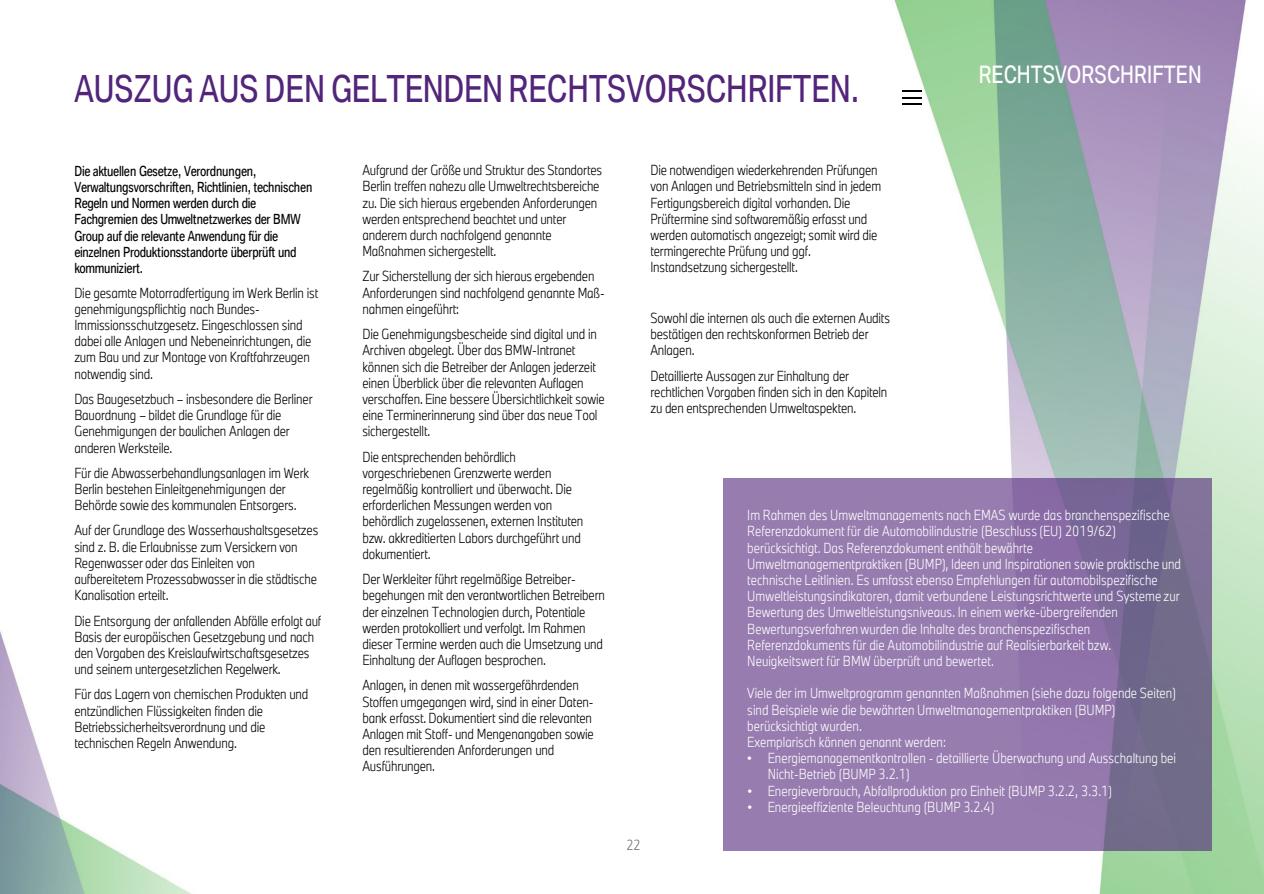
<style>
.page{position:relative;width:1264px;height:894px;background:#fff}
.page>*{position:absolute;margin:0;border:0;box-sizing:border-box;transform-origin:0 0}
.t1{font:condensed 36px "BMW Type";letter-spacing:-.005em;color:#52257b}
.t2{font:condensed 23.25px "BMW Type";color:#fff}
.t3{font:300 13.5px/16.2px "BMW Group TN Condensed";letter-spacing:-.01em;color:#000}
.t4{font:300 13.5px/16.2px "BMW Group TN Condensed";color:#fff}
.t5{font:condensed 13.5px/16.2px "BMW Type";letter-spacing:-.015em;color:#000}
.t6{font:300 13.5px "BMW Group TN Condensed";color:#706f6f}
.s1{font-family:"Arial";font-weight:400}
</style>
<div class="page">
<img style="left:0;top:0;width:1263px;height:893px">
<div style="left:723px;top:478px;width:488px;height:373px;background:#52257b;opacity:.6"></div>
<svg style="left:901px;top:97px;width:20px;height:1px"></svg>
<hr style="left:901px;top:90px;width:20px;height:2px;background:#000">
<svg style="left:901px;top:104px;width:20px;height:1px"></svg>
<p class="t1" style="left:74px;top:65px;width:786px">AUSZUG AUS DEN GELTENDENRECHTSVORSCHRIFTEN.</p>
<h2 class="t2" style="left:978px;top:59px;width:224px">RECHTSVORSCHRIFTEN</h2>
<p class="t5" style="left:74px;top:162px;width:239px">Die aktuellen Gesetze, Verordnungen, Verwaltungsvorschriften, Richtlinien, technischen Regeln und Normen werden durch die Fachgremien des Umweltnetzwerkes der BMW Group auf die relevante Anwendung für die einzelnen Produktionsstandorte überprüft und kommuniziert.</p>
<p class="t3" style="left:74px;top:284px;width:245px">Die gesamte Motorradfertigung im Werk Berlin ist genehmigungspflichtig nach Bundes-Immissionsschutzgesetz. Eingeschlossen sind dabei alle Anlagen und Nebeneinrichtungen, die zum Bau und zur Montage von Kraftfahrzeugen notwendig sind.</p>
<p class="t3" style="left:74px;top:390px;width:240px">Das Baugesetzbuch – insbesondere die Berliner Bauordnung – bildet die Grundlage für die Genehmigungen der baulichen Anlagen der anderen Werksteile.</p>
<p class="t3" style="left:74px;top:464px;width:236px">Für die Abwasserbehandlungsanlagen im Werk<br>Berlin bestehen Einleitgenehmigungen der<br>Behörde sowie des kommunalen Entsorgers.</p>
<p class="t3" style="left:74px;top:522px;width:245px">Auf der Grundlage des Wasserhaushaltsgesetzes sind z. B. die Erlaubnisse zum Versickern von Regenwasser oder das Einleiten von aufbereitetem Prozessabwasser in die städtische Kanalisation erteilt.</p>
<p class="t3" style="left:74px;top:612px;width:248px">Die Entsorgung der anfallenden Abfälle erfolgt auf Basis der europäischen Gesetzgebung und nach den Vorgaben des Kreislaufwirtschaftsgesetzes und seinem untergesetzlichen Regelwerk.</p>
<p class="t3" style="left:74px;top:685px;width:235px">Für das Lagern von chemischen Produkten und entzündlichen Flüssigkeiten finden die Betriebssicherheitsverordnung und die technischen Regeln Anwendung.</p>
<p class="t3" style="left:362px;top:162px;width:241px">Aufgrund der Größe und Struktur des Standortes Berlin treffen nahezu alle Umweltrechtsbereiche zu. Die sich hieraus ergebenden Anforderungen werden entsprechend beachtet und unter anderem durch nachfolgend genannte Maßnahmen sichergestellt.</p>
<p class="t3" style="left:362px;top:268px;width:244px">Zur Sicherstellung der sich hieraus ergebenden<br>Anforderungen sind nachfolgend genannte Maß&shy;nahmen eingeführt:</p>
<p class="t3" style="left:362px;top:325px;width:244px">Die Genehmigungsbescheide sind digital und in Archiven abgelegt. Über das BMW-Intranet können sich die Betreiber der Anlagen jederzeit einen Überblick über die relevanten Auflagen verschaffen. Eine bessere Übersichtlichkeit sowie eine Terminerinnerung sind über das neue Tool sichergestellt.</p>
<p class="t3" style="left:362px;top:448px;width:222px">Die entsprechenden behördlich vorgeschriebenen Grenzwerte werden regelmäßig kontrolliert und überwacht. Die erforderlichen Messungen werden von behördlich zugelassenen, externen Instituten bzw. akkreditierten Labors durchgeführt und dokumentiert.</p>
<p class="t3" style="left:362px;top:570px;width:244px">Der Werkleiter führt regelmäßige Betreiber&shy;begehungen mit den verantwortlichen Betreibern der einzelnen Technologien durch, Potentiale werden protokolliert und verfolgt. Im Rahmen dieser Termine werden auch die Umsetzung und Einhaltung der Auflagen besprochen.</p>
<p class="t3" style="left:362px;top:677px;width:233px">Anlagen, in denen mit wassergefährdenden Stoffen umgegangen wird, sind in einer Daten&shy;bank erfasst. Dokumentiert sind die relevanten Anlagen mit Stoff- und Mengenangaben sowie den resultierenden Anforderungen und Ausführungen.</p>
<p class="t3" style="left:650px;top:162px;width:232px">Die notwendigen wiederkehrenden Prüfungen von Anlagen und Betriebsmitteln sind in jedem Fertigungsbereich digital vorhanden. Die Prüftermine sind softwaremäßig erfasst und werden automatisch angezeigt; somit wird die termingerechte Prüfung und ggf.<br>Instandsetzung sichergestellt.</p>
<p class="t3" style="left:650px;top:309px;width:241px">Sowohl die internen als auch die externen Audits bestätigen den rechtskonformen Betrieb der<br>Anlagen.</p>
<p class="t3" style="left:650px;top:367px;width:238px">Detaillierte Aussagen zur Einhaltung der rechtlichen Vorgaben finden sich in den Kapiteln zu den entsprechenden Umweltaspekten.</p>
<p class="t6" style="left:626px;top:835px;width:16px">22</p>
<p class="t4" style="left:747px;top:506px;width:435px">Im Rahmen des Umweltmanagements nach EMAS wurde das branchenspezifische Referenzdokument für die Automobilindustrie (Beschluss (EU) 2019/62) berücksichtigt. Das Referenzdokument enthält bewährte Umweltmanagementpraktiken (BUMP), Ideen und Inspirationen sowie praktische und technische Leitlinien. Es umfasst ebenso Empfehlungen für automobilspezifische Umweltleistungsindikatoren, damit verbundene Leistungsrichtwerte und Systeme zur Bewertung des Umweltleistungsniveaus. In einem werke-übergreifenden Bewertungsverfahren wurden die Inhalte des branchenspezifischen Referenzdokuments für die Automobilindustrie auf Realisierbarkeit bzw.<br>Neuigkeitswert für BMW überprüft und bewertet.</p>
<p class="t4" style="left:747px;top:685px;width:430px">Viele der im Umweltprogramm genannten Maßnahmen (siehe dazu folgende Seiten) sind Beispiele wie die bewährten Umweltmanagementpraktiken (BUMP) berücksichtigt wurden.</p>
<p class="t4" style="left:747px;top:733px;width:200px">Exemplarisch können genannt werden:</p>
<p class="t4" style="left:767px;top:749px;width:410px;text-indent:-20px"><span class="s1">•</span> Energiemanagementkontrollen - detaillierte Überwachung und Ausschaltung bei<br>Nicht-Betrieb (BUMP 3.2.1)</p>
<p class="t4" style="left:747px;top:782px;width:366px"><span class="s1">•</span> Energieverbrauch, Abfallproduktion pro Einheit (BUMP 3.2.2, 3.3.1)</p>
<p class="t4" style="left:747px;top:798px;width:248px"><span class="s1">•</span> Energieeffiziente Beleuchtung (BUMP 3.2.4)</p>
</div>
